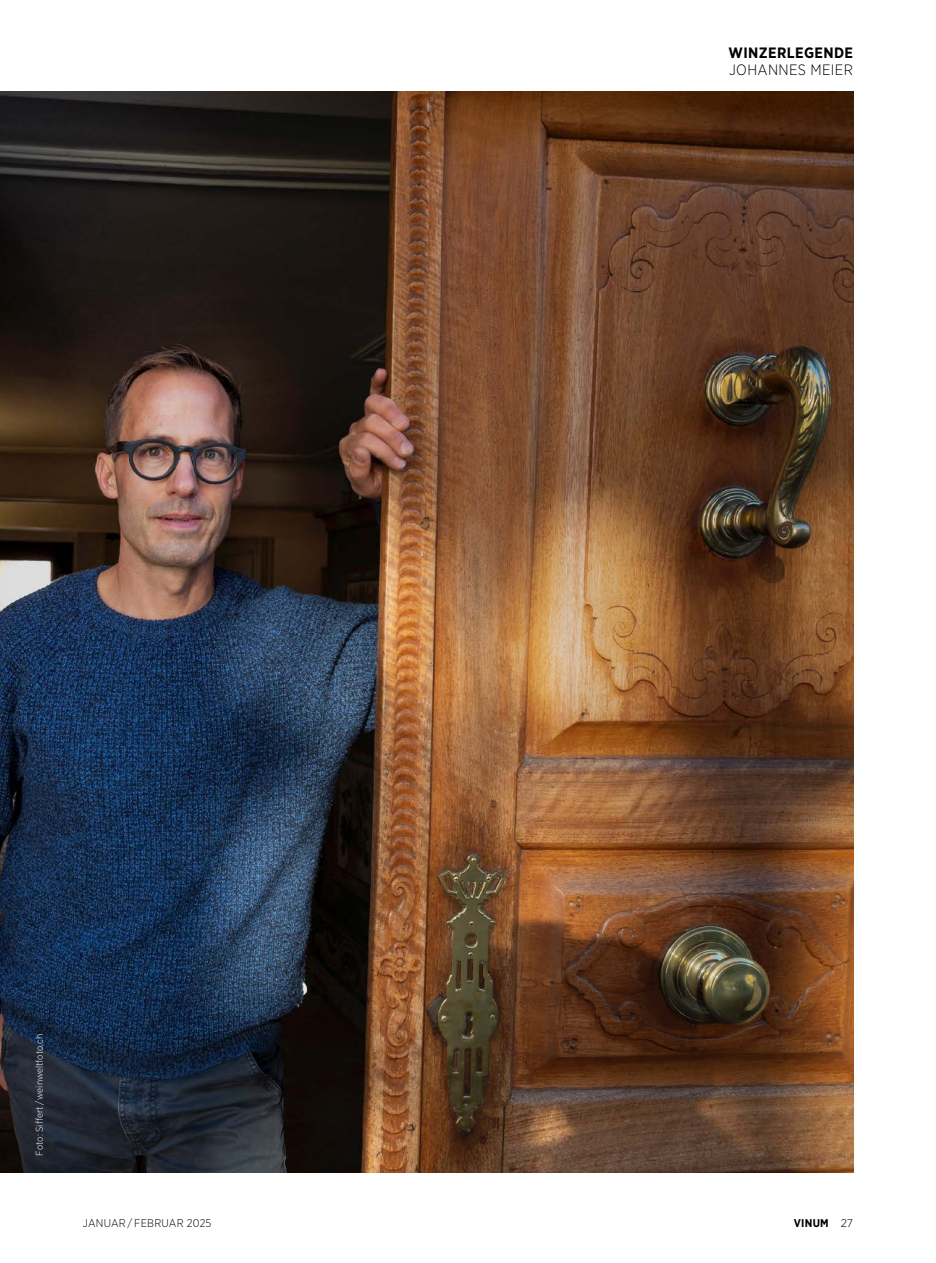
<style>
.page{position:relative;width:936px;height:1263px;background:#fff}
.page>*{position:absolute;margin:0;border:0;box-sizing:border-box;transform-origin:0 0}
.t1{font:700 15px "Gotham Narrow";letter-spacing:.025em;color:#000}
.t2{font:300 15px "Gotham Narrow";letter-spacing:.025em;color:#000}
.t3{font:300 11.25px "Gotham Narrow";letter-spacing:.02em;color:#000}
.t4{font:700 11.25px "Gotham Narrow";letter-spacing:.02em;color:#000}
.t5{font:300 9.75px "Gotham Narrow";letter-spacing:.005em;color:#fff}
.s1{font-weight:300}
</style>
<div class="page">
<img style="left:0;top:91px;width:853px;height:1081px">
<h1 class="t1" style="left:728px;top:43px;width:126px">WINZERLEGENDE</h1>
<h1 class="t2" style="left:729px;top:60px;width:125px">JOHANNES MEIER</h1>
<p class="t5" style="left:34px;top:1155px;width:123px;rotate:-90deg">Foto: Siffert / weinweltfoto.ch</p>
<p class="t3" style="left:83px;top:1216px;width:130px">JANUAR / FEBRUAR 2025</p>
<p class="t4" style="left:793px;top:1216px;width:61px">VINUM <span class="s1">27</span></p>
</div>
